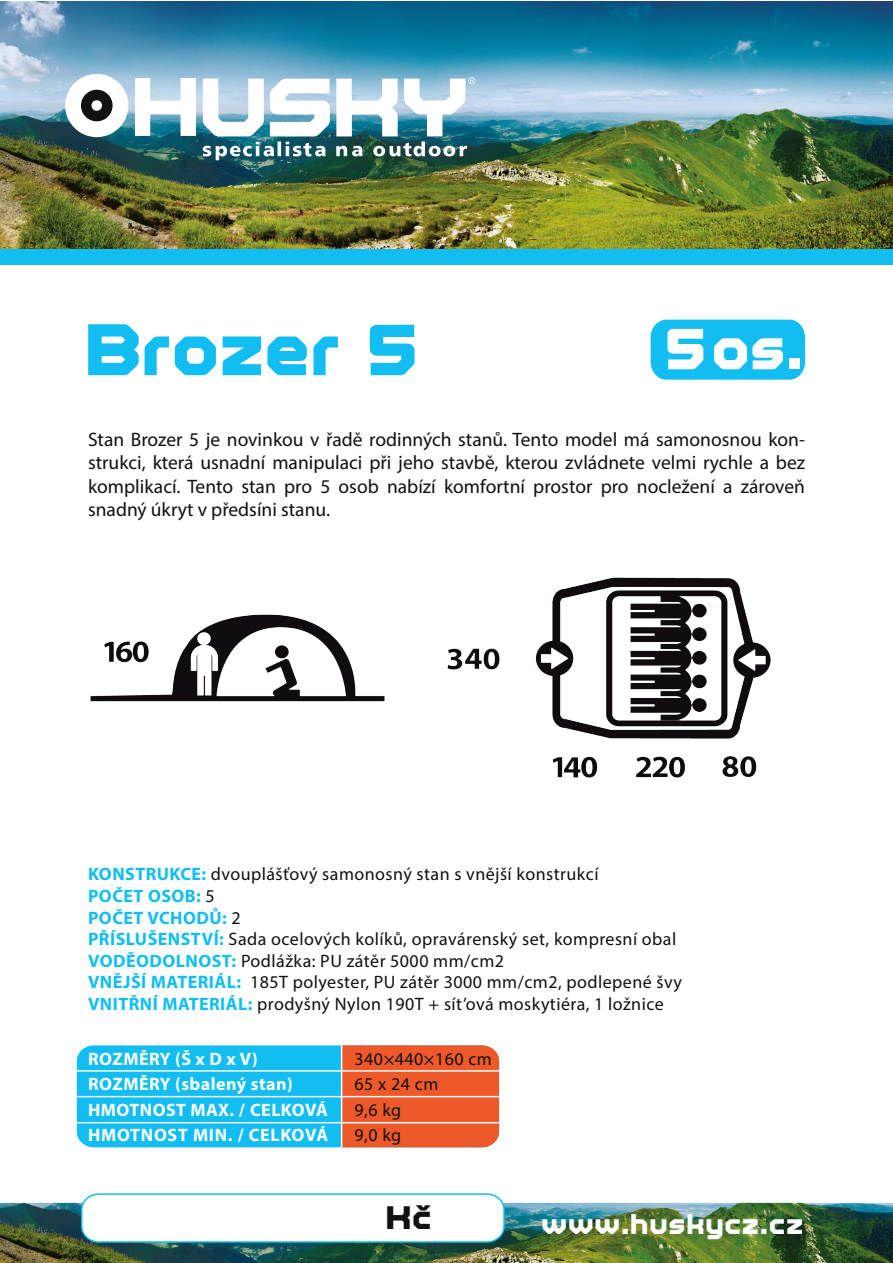
<style>
.page{position:relative;width:893px;height:1263px;background:#fff}
.page>*{position:absolute;margin:0;border:0;box-sizing:border-box;transform-origin:0 0}
.t1{font:84px "Husky";color:#12bef1}
.t2{font:67.35px "Husky";color:#fff}
.t3{font:37.5px "Husky";color:#101111}
.t4{font:32.1px "Husky";letter-spacing:.025em;color:#fff}
.t5{font:19.5px/23.4px "Myriad Pro";color:#101111;text-align:justify}
.t6{font:18px/21.6px "Myriad Pro";letter-spacing:.025em;color:#101111}
.t7{font:700 18px/25.5px "Myriad Pro";letter-spacing:.025em;color:#fff}
.s1{font-weight:700;color:#12bef1}
</style>
<div class="page">
<img style="left:0;top:2px;width:893px;height:1261px">
<div style="left:65px;top:74px;width:63px;height:63px;background:#fff;border-radius:50%"></div>
<div style="left:81px;top:90px;width:32px;height:31px;background:#101111;border-radius:50%"></div>
<div style="left:91px;top:100px;width:11px;height:11px;background:#fff;border-radius:50%"></div>
<svg style="left:135px;top:78px;width:61px;height:58px"></svg>
<svg style="left:203px;top:77px;width:272px;height:83px"></svg>
<div style="left:0;top:249px;width:893px;height:15px;background:#12bef1"></div>
<div style="left:77px;top:1045px;width:422px;height:102px;background:#12bef1;border-radius:16px"></div>
<div style="left:651px;top:320px;width:154px;height:60px;background:#12bef1"></div>
<div style="left:342px;top:1045px;width:157px;height:102px;background:#ef5929"></div>
<hr style="left:64px;top:1070px;width:455px;height:1px;background:#fff">
<hr style="left:64px;top:1096px;width:455px;height:1px;background:#fff">
<hr style="left:64px;top:1122px;width:455px;height:1px;background:#fff">
<hr style="left:341px;top:1041px;width:1px;height:115px;background:#fff">
<div style="left:82px;top:1194px;width:422px;height:48px;background:#fff;border-radius:16px"></div>
<div style="left:81px;top:1193px;width:424px;height:50px;border:2px solid #12bef1;border-radius:16px"></div>
<img style="left:66px;top:546px;width:762px;height:276px">
<h1 class="t1" style="left:84px;top:308px;width:342px">Brozer 5</h1>
<h2 class="t2" style="left:664px;top:315px;width:140px">5os.</h2>
<p class="t5" style="left:88px;top:427px;width:719px">Stan Brozer 5 je novinkou v řadě rodinných stanů. Tento model má samonosnou kon&shy;strukci, která usnadní manipulaci při jeho stavbě, kterou zvládnete velmi rychle a bez komplikací. Tento stan pro 5 osob nabízí komfortní prostor pro nocležení a zároveň snadný úkryt v předsíni stanu.</p>
<p class="t6" style="left:88px;top:863px;width:595px"><span class="s1">KONSTRUKCE:</span> dvouplášťový samonosný stan s vnější konstrukcí<br><span class="s1">POČET OSOB:</span> 5<br><span class="s1">POČET VCHODŮ:</span> 2<br><span class="s1">PŘÍSLUŠENSTVÍ:</span> Sada ocelových kolíků, opravárenský set, kompresní obal <span class="s1">VODĚODOLNOST:</span> Podlážka: PU zátěr 5000 mm/cm2<br><span class="s1">VNĚJŠÍ MATERIÁL:</span> 185T polyester, PU zátěr 3000 mm/cm2, podlepené švy <span class="s1">VNITŘNÍ MATERIÁL:</span> prodyšný Nylon 190T + sít’ová moskytiéra, 1 ložnice</p>
<p class="t6" style="left:355px;top:1046px;width:139px;line-height:25.5px">340×440×160 cm<br>65 x 24 cm<br>9,6 kg<br>9,0 kg</p>
<p class="t7" style="left:88px;top:1045px;width:242px">ROZMĚRY (Š x D x V)<br>ROZMĚRY (sbalený stan)<br>HMOTNOST MAX. / CELKOVÁ<br>HMOTNOST MIN. / CELKOVÁ</p>
<h3 class="t3" style="left:385px;top:1199px;width:48px">Kč</h3>
<h3 class="t4" style="left:542px;top:1208px;width:263px">www.huskycz.cz</h3>
</div>
